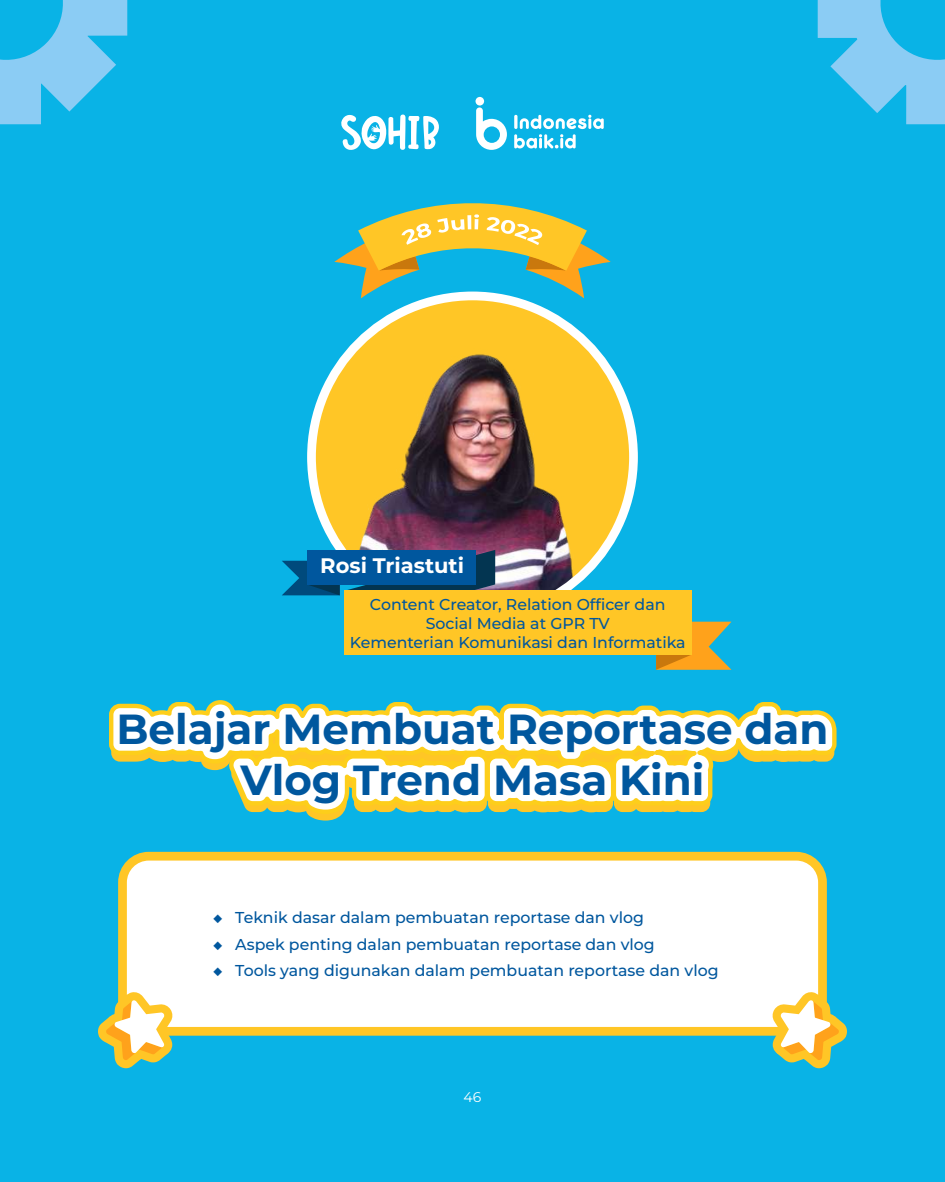
<style>
.page{position:relative;width:945px;height:1182px;background:#fff}
.page>*{position:absolute;margin:0;border:0;box-sizing:border-box;transform-origin:0 0}
.t1{font:700 42px/50.4px "Montserrat";color:#00579e;text-align:center}
.t2{font:700 21px "Montserrat";color:#fff}
.t3{font:500 15.75px/18.9px "Montserrat";color:#00579e;text-align:center}
.t4{font:14px "Montserrat";color:#fff}
</style>
<div class="page">
<div style="left:0;top:0;width:945px;height:1181px;background:#09b3e6"></div>
<svg style="left:334px;top:203px;width:277px;height:95px"></svg>
<svg style="left:618px;top:807px;width:92px;height:5px"></svg>
<svg style="left:109px;top:700px;width:728px;height:107px"></svg>
<svg style="left:225px;top:750px;width:393px;height:70px;background:#dbe1ab"></svg>
<div style="left:122px;top:856px;width:700px;height:175px;background:#fff;border-radius:26px"></div>
<div style="left:118px;top:851px;width:709px;height:184px;border:9px solid #ffc626;border-radius:26px"></div>
<svg style="left:98px;top:991px;width:75px;height:77px"></svg>
<svg style="left:772px;top:991px;width:75px;height:77px"></svg>
<img style="left:312px;top:296px;width:322px;height:322px;border-radius:161px">
<div style="left:307px;top:291px;width:331px;height:331px;border:9px solid #fff;border-radius:50%"></div>
<svg style="left:282px;top:550px;width:213px;height:46px"></svg>
<div style="left:307px;top:550px;width:169px;height:34px;background:#00579e"></div>
<svg style="left:656px;top:621px;width:76px;height:48px"></svg>
<div style="left:344px;top:590px;width:348px;height:64px;background:#ffc626"></div>
<svg style="left:341px;top:114px;width:98px;height:36px"></svg>
<svg style="left:476px;top:107px;width:31px;height:43px"></svg>
<div style="left:476px;top:97px;width:8px;height:8px;background:#fff;border-radius:50%"></div>
<svg style="left:514px;top:115px;width:90px;height:33px"></svg>
<svg style="left:0;top:0;width:127px;height:124px"></svg>
<svg style="left:818px;top:0;width:127px;height:124px"></svg>
<h2 class="t2" style="left:320px;top:552px;width:145px">Rosi Triastuti</h2>
<p class="t3" style="left:350px;top:594px;width:337px">Content Creator, Relation Officer dan<br>Social Media at GPR TV<br>Kementerian Komunikasi dan Informatika</p>
<h1 class="t1" style="left:116px;top:702px;width:714px">Belajar Membuat Reportase dan<br>Vlog Trend Masa Kini</h1>
<p class="t3" style="left:213px;top:907px;width:432px">◆ Teknik dasar dalam pembuatan reportase dan vlog</p>
<p class="t3" style="left:213px;top:934px;width:443px">◆ Aspek penting dalan pembuatan reportase dan vlog</p>
<p class="t3" style="left:213px;top:960px;width:507px">◆ Tools yang digunakan dalam pembuatan reportase dan vlog</p>
<p class="t4" style="left:464px;top:1087px;width:19px">46</p>
</div>
